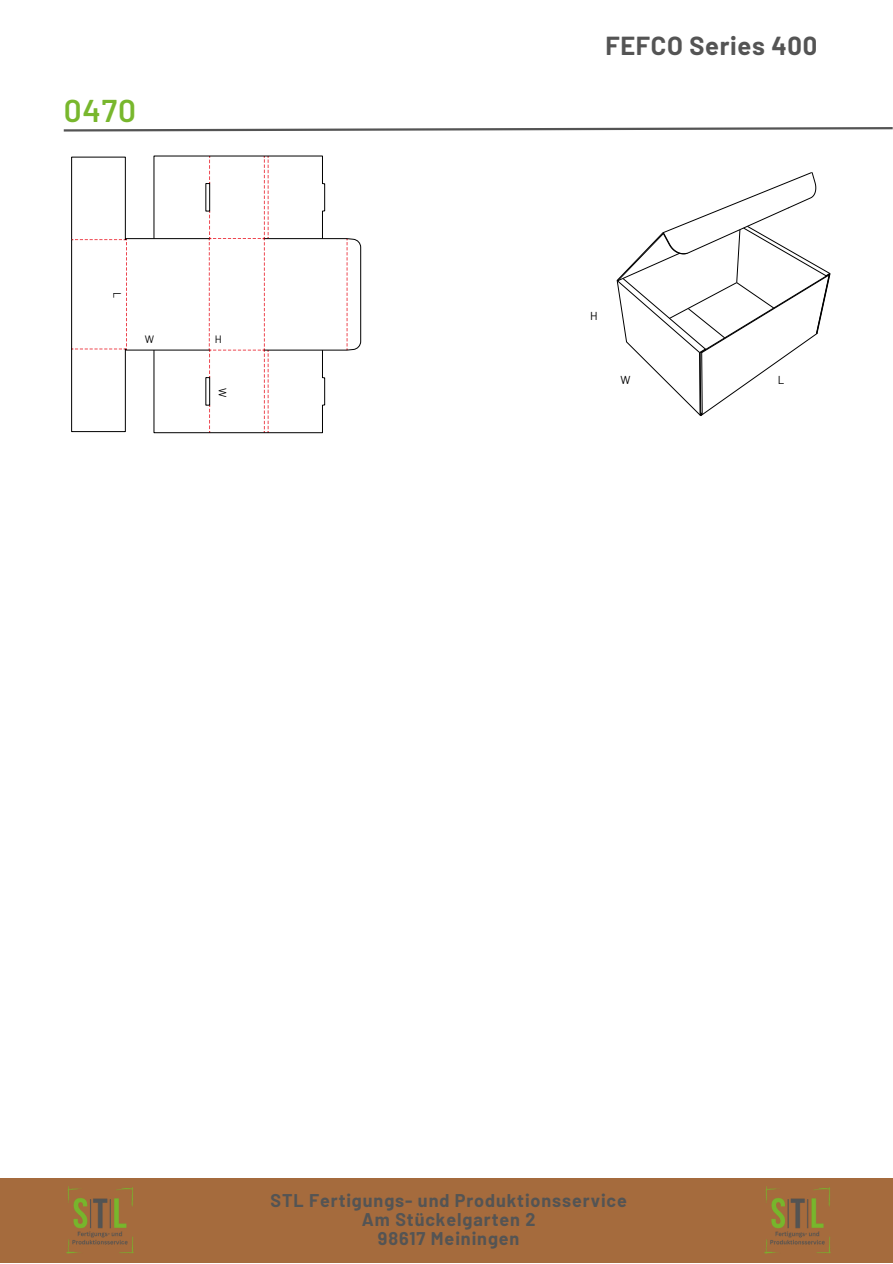
<style>
.page{position:relative;width:893px;height:1264px;background:#fff}
.page>*{position:absolute;margin:0;border:0;box-sizing:border-box;transform-origin:0 0}
.t1{font:600 31.5px "Barlow";color:#78b72d}
.t2{font:700 25.5px "Barlow";letter-spacing:.025em;color:#545454}
.t3{font:700 18px "Barlow";letter-spacing:.05em;color:#545454}
.t4{font:11.55px "Barlow";color:#000}
.t5{font:10.65px "Barlow";color:#000}
</style>
<div class="page">
<svg style="left:616px;top:172px;width:214px;height:244px"></svg>
<svg style="left:71px;top:155px;width:254px;height:278px"></svg>
<div style="left:205px;top:377px;width:5px;height:28px;border:1px solid #000"></div>
<hr style="left:268px;top:350px;width:79px;height:1px;background:#000">
<svg style="left:346px;top:238px;width:15px;height:113px"></svg>
<hr style="left:268px;top:238px;width:79px;height:1px;background:#000">
<hr style="left:71px;top:240px;width:1px;height:109px;background:#000">
<div style="left:0;top:1177px;width:892px;height:85px;background:#a56b3d"></div>
<img style="left:67px;top:1186px;width:66px;height:66px">
<img style="left:765px;top:1186px;width:65px;height:66px">
<svg style="left:63px;top:127px;width:829px;height:5px"></svg>
<p class="t1" style="left:64px;top:90px;width:74px">0470</p>
<p class="t5" style="left:124px;top:292px;width:8px;rotate:90deg">L</p>
<p class="t5" style="left:145px;top:332px;width:11px">W</p>
<p class="t5" style="left:215px;top:332px;width:8px">H</p>
<p class="t5" style="left:229px;top:388px;width:11px;rotate:90deg">W</p>
<p class="t2" style="left:605px;top:30px;width:213px">FEFCO Series 400</p>
<p class="t4" style="left:590px;top:308px;width:9px">H</p>
<p class="t4" style="left:620px;top:372px;width:12px">W</p>
<p class="t4" style="left:777px;top:372px;width:8px">L</p>
<p class="t3" style="left:270px;top:1189px;width:358px">STL Fertigungs- und Produktionsservice</p>
<p class="t3" style="left:362px;top:1208px;width:175px">Am Stückelgarten 2</p>
<p class="t3" style="left:378px;top:1227px;width:143px">98617 Meiningen</p>
</div>
